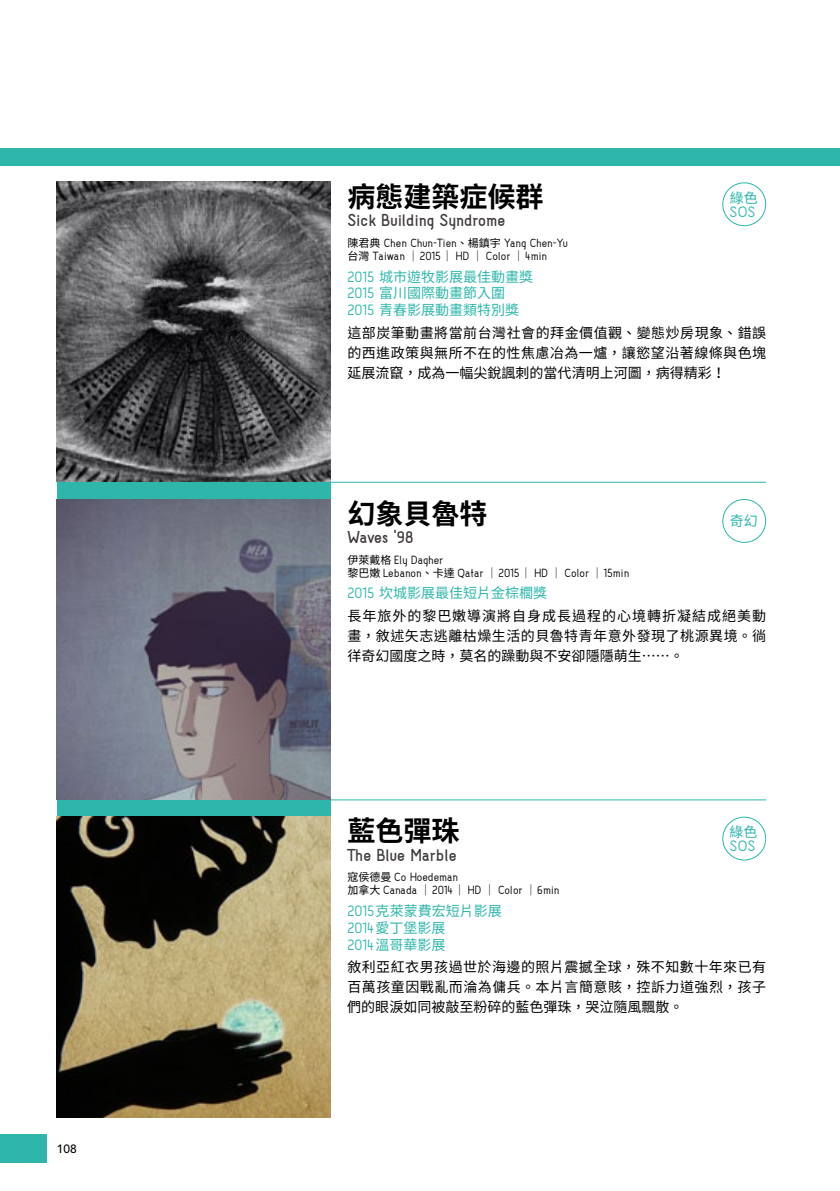
<style>
.page{position:relative;width:840px;height:1191px;background:#fff}
.page>*{position:absolute;margin:0;border:0;box-sizing:border-box;transform-origin:0 0}
.t1{font:700 28px "Noto Sans CJ Ktc";color:#000}
.t2{font:700 21.6px "Acid";color:#3e3a39}
.t3{font:500 18.8px "Acid";color:#2eb6aa}
.t4{font:500 14.8px/13.2px "Acid";color:#000}
.t5{font:14px/20px "Noto Sans CJ Ktc";letter-spacing:.035em;color:#000;text-align:justify}
.t6{font:14px/16.8px "Noto Sans CJ Ktc";color:#2eb6aa}
.t7{font:14px/22.4px "Noto Sans CJ Ktc";letter-spacing:.07em;color:#000}
.t8{font:500 12px "Avenir LT Std";color:#000}
.s1{font-family:"Noto Sans CJ Ktc";font-weight:400;font-size:11px}
.s2{font-family:"Acid";font-weight:500;font-size:18.8px}
.s3{font-family:"Acid";font-weight:500;font-size:18.8px;color:#2eb6aa}
.s4{color:#2eb6aa}
</style>
<div class="page">
<div style="left:0;top:1134px;width:46px;height:29px;background:#2eb6aa"></div>
<div style="left:0;top:148px;width:839px;height:17px;background:#2eb6aa"></div>
<div style="left:721px;top:182px;width:44px;height:44px;border:1px solid #2eb6aa;border-radius:50%"></div>
<div style="left:721px;top:499px;width:44px;height:44px;border:1px solid #2eb6aa;border-radius:50%"></div>
<div style="left:721px;top:816px;width:44px;height:44px;border:1px solid #2eb6aa;border-radius:50%"></div>
<hr style="left:57px;top:482px;width:708px;height:1px;background:#2eb6aa">
<div style="left:57px;top:482px;width:273px;height:17px;background:#2eb6aa"></div>
<hr style="left:57px;top:799px;width:708px;height:1px;background:#2eb6aa">
<div style="left:57px;top:799px;width:273px;height:17px;background:#2eb6aa"></div>
<img style="left:57px;top:181px;width:273px;height:301px">
<img style="left:57px;top:499px;width:273px;height:300px">
<img style="left:57px;top:816px;width:273px;height:301px">
<p class="t8" style="left:57px;top:1141px;width:22px">108</p>
<h1 class="t1" style="left:347px;top:181px;width:197px">病態建築症候群</h1>
<h2 class="t2" style="left:347px;top:213px;width:160px">Sick Building Syndrome</h2>
<p class="t4" style="left:347px;top:237px;width:222px"><span class="s1">陳君典</span> Chen Chun-Tien<span class="s1">、楊鎮宇</span> Yang Chen-Yu<span class="s1">台灣</span> Taiwan <span class="s1">│</span>2015<span class="s1">│</span> HD <span class="s1">│</span> Color <span class="s1">│</span>4min</p>
<p class="t6" style="left:347px;top:268px;width:187px"><span class="s2">2015</span> 城市遊牧影展最佳動畫獎<br><span class="s2">2015</span> 富川國際動畫節入圍<br><span class="s2">2015</span> 青春影展動畫類特別獎</p>
<p class="t5" style="left:347px;top:323px;width:420px">這部炭筆動畫將當前台灣社會的拜金價值觀、變態炒房現象、錯誤的西進政策與無所不在的性焦慮冶為一爐，讓慾望沿著線條與色塊延展流竄，成為一幅尖銳諷刺的當代清明上河圖，病得精彩！</p>
<p class="t6" style="left:729px;top:189px;width:29px">綠色</p>
<h3 class="t3" style="left:729px;top:204px;width:27px">SOS</h3>
<h1 class="t1" style="left:347px;top:497px;width:141px">幻象貝魯特</h1>
<h2 class="t2" style="left:347px;top:529px;width:68px">Waves '98</h2>
<p class="t4" style="left:347px;top:553px;width:283px"><span class="s1">伊萊戴格</span> Ely Dagher<br><span class="s1">黎巴嫩</span> Lebanon<span class="s1">、卡達</span> Qatar <span class="s1">│</span>2015<span class="s1">│</span> HD <span class="s1">│</span> Color <span class="s1">│</span>15min</p>
<p class="t7" style="left:347px;top:582px;width:420px"><span class="s3">2015</span> <span class="s4">坎城影展最佳短片金棕櫚獎<br></span>長年旅外的黎巴嫩導演將自身成長過程的心境轉折凝結成絕美動</p>
<p class="t5" style="left:347px;top:626px;width:420px">畫，敘述矢志逃離枯燥生活的貝魯特青年意外發現了桃源異境。徜徉奇幻國度之時，莫名的躁動與不安卻隱隱萌生……。</p>
<p class="t6" style="left:729px;top:513px;width:29px">奇幻</p>
<h1 class="t1" style="left:347px;top:815px;width:113px">藍色彈珠</h1>
<h2 class="t2" style="left:347px;top:847px;width:111px">The Blue Marble</h2>
<p class="t4" style="left:347px;top:871px;width:213px"><span class="s1">寇侯德曼</span> Co Hoedeman<br><span class="s1">加拿大</span> Canada <span class="s1">│</span>2014<span class="s1">│</span> HD <span class="s1">│</span> Color <span class="s1">│</span>6min</p>
<p class="t6" style="left:347px;top:902px;width:156px"><span class="s2">2015</span>克萊蒙費宏短片影展<br><span class="s2">2014</span>愛丁堡影展<br><span class="s2">2014</span>溫哥華影展</p>
<p class="t5" style="left:347px;top:957px;width:420px">敘利亞紅衣男孩過世於海邊的照片震撼全球，殊不知數十年來已有百萬孩童因戰亂而淪為傭兵。本片言簡意賅，控訴力道強烈，孩子們的眼淚如同被敲至粉碎的藍色彈珠，哭泣隨風飄散。</p>
<p class="t6" style="left:729px;top:823px;width:29px">綠色</p>
<h3 class="t3" style="left:729px;top:838px;width:27px">SOS</h3>
</div>
